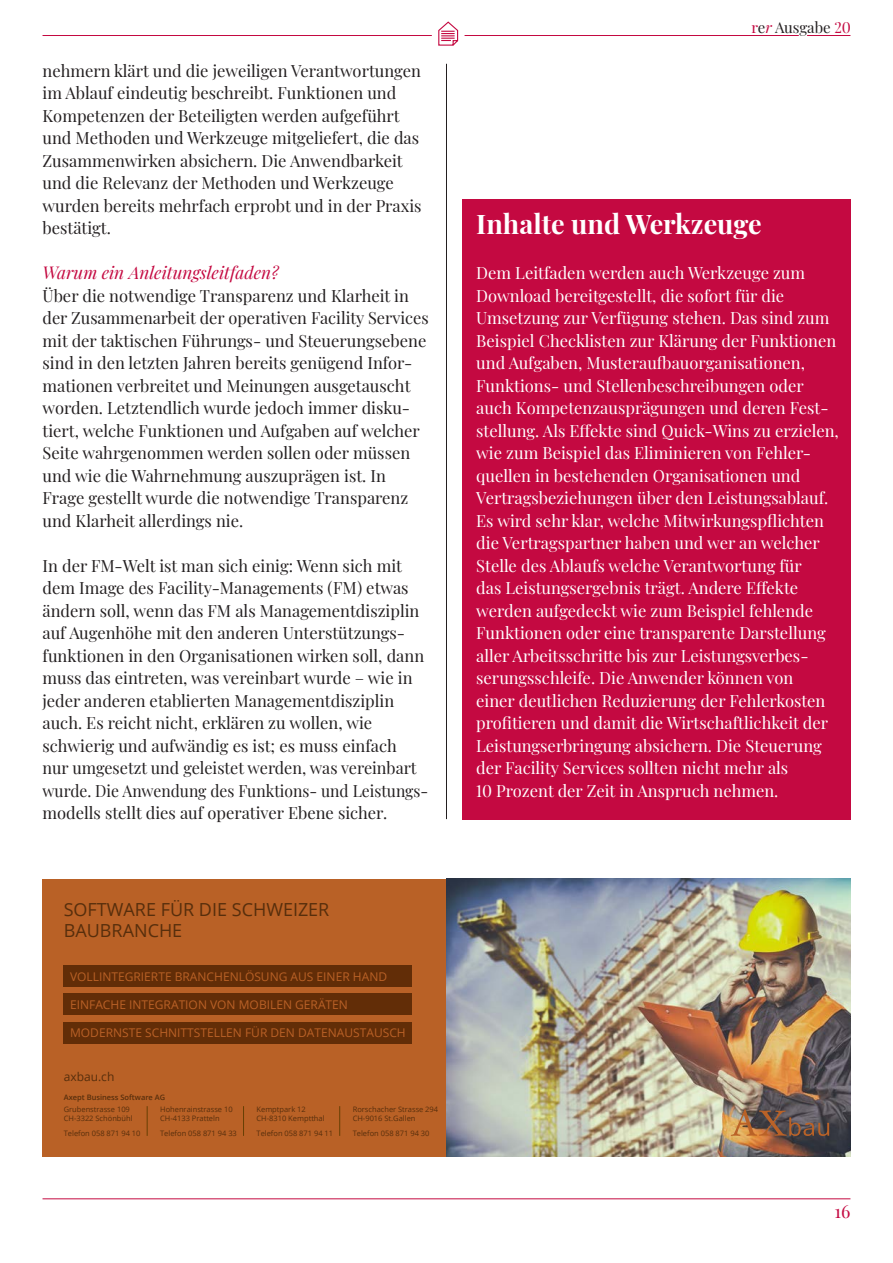
<style>
.page{position:relative;width:893px;height:1263px;background:#fff}
.page>*{position:absolute;margin:0;border:0;box-sizing:border-box;transform-origin:0 0}
.realestate_report{font:700 27px "Playfair Display";color:#fff}
.t1{font:18px/21.6px "Open Sans";color:#572e0c}
.t2{font:18px "Playfair Display";color:#c40941}
.realestate_report-2{font:italic 17.25px "Playfair Display";color:#c40941}
.realestate_report-3{font:16.5px/22.5px "Playfair Display";color:#231f20}
.realestate_report-4{font:16.5px/22.5px "Playfair Display";color:#fff}
.t3{font:15px "Playfair Display";color:#231f20}
.t4{font:12px "Open Sans";color:#ba6127}
.t5{font:12px "Open Sans";color:#b96126}
.t6{font:12px "Open Sans";color:#572e0c}
.t7{font:7.5px/9px "Open Sans";color:#572e0c}
.t8{font:600 7.5px "Open Sans";color:#572e0c}
.s1{color:#c40941}
.s2{font-style:italic;color:#c40941}
</style>
<div class="page">
<hr style="left:446px;top:64px;width:1px;height:755px;background:#231f20">
<div style="left:43px;top:879px;width:403px;height:278px;background:#b96126"></div>
<img style="left:446px;top:879px;width:404px;height:278px">
<svg style="left:731px;top:1109px;width:98px;height:27px;background:#7d5f4d"></svg>
<hr style="left:147px;top:1106px;width:1px;height:30px;background:#673f03">
<hr style="left:243px;top:1106px;width:1px;height:30px;background:#673f03">
<hr style="left:339px;top:1106px;width:1px;height:30px;background:#673f03">
<div style="left:64px;top:966px;width:348px;height:21px;background:#622d07"></div>
<div style="left:64px;top:1022px;width:348px;height:21px;background:#622d07"></div>
<div style="left:64px;top:993px;width:348px;height:22px;background:#622d07"></div>
<div style="left:462px;top:199px;width:389px;height:620px;background:#c40941"></div>
<hr style="left:43px;top:35px;width:756px;height:1px;background:#c40941">
<hr style="left:43px;top:1198px;width:807px;height:1px;background:#c40941">
<hr style="left:807px;top:35px;width:43px;height:1px;background:#c40941">
<svg style="left:432px;top:21px;width:33px;height:25px"></svg>
<p class="realestate_report-3" style="left:43px;top:58px;width:381px">nehmern klärt und die jeweiligen Verantwortungen im Ablauf eindeutig beschreibt. Funktionen und Kompetenzen der Beteiligten werden aufgeführt und Methoden und Werkzeuge mitgeliefert, die das Zusammenwirken absichern. Die Anwendbarkeit und die Relevanz der Methoden und Werkzeuge wurden bereits mehrfach erprobt und in der Praxis bestätigt.</p>
<p class="realestate_report-2" style="left:43px;top:259px;width:238px">Warum ein Anleitungsleitfaden?</p>
<p class="realestate_report-3" style="left:43px;top:283px;width:388px">Über die notwendige Transparenz und Klarheit in der Zusammenarbeit der operativen Facility Services mit der taktischen Führungs- und Steuerungsebene sind in den letzten Jahren bereits genügend Infor&shy;mationen verbreitet und Meinungen ausgetauscht worden. Letztendlich wurde jedoch immer disku&shy;tiert, welche Funktionen und Aufgaben auf welcher Seite wahrgenommen werden sollen oder müssen und wie die Wahrnehmung auszuprägen ist. In Frage gestellt wurde die notwendige Transparenz und Klarheit allerdings nie.</p>
<p class="realestate_report-3" style="left:43px;top:553px;width:387px">In der FM-Welt ist man sich einig: Wenn sich mit dem Image des Facility-Managements (FM) etwas ändern soll, wenn das FM als Managementdisziplin auf Augenhöhe mit den anderen Unterstützungs&shy;funktionen in den Organisationen wirken soll, dann muss das eintreten, was vereinbart wurde – wie in jeder anderen etablierten Managementdisziplin auch. Es reicht nicht, erklären zu wollen, wie schwierig und aufwändig es ist; es muss einfach<br>nur umgesetzt und geleistet werden, was vereinbart wurde. Die Anwendung des Funktions- und Leistungs&shy;modells stellt dies auf operativer Ebene sicher.</p>
<p class="t1" style="left:64px;top:898px;width:267px">SOFTWARE FÜR DIE SCHWEIZER<br>BAUBRANCHE</p>
<p class="t5" style="left:70px;top:968px;width:319px">VOLLINTEGRIERTE BRANCHENLÖSUNG AUS EINER HAND</p>
<p class="t4" style="left:70px;top:996px;width:279px">EINFACHE INTEGRATION VON MOBILEN GERÄTEN</p>
<p class="t4" style="left:70px;top:1025px;width:337px">MODERNSTE SCHNITTSTELLEN FÜR DEN DATENAUSTAUSCH</p>
<p class="t6" style="left:64px;top:1069px;width:52px">axbau.ch</p>
<p class="t8" style="left:64px;top:1092px;width:103px">Axept Business Software AG</p>
<p class="t7" style="left:64px;top:1104px;width:70px">Grubenstrasse 109<br>CH-3322 Schönbühl</p>
<p class="t7" style="left:64px;top:1128px;width:78px">Telefon 058 871 94 10</p>
<p class="t7" style="left:160px;top:1104px;width:74px">Hohenrainstrasse 10<br>CH-4133 Pratteln</p>
<p class="t7" style="left:160px;top:1128px;width:78px">Telefon 058 871 94 33</p>
<p class="t7" style="left:256px;top:1104px;width:70px">Kemptpark 12<br>CH-8310 Kemptthal</p>
<p class="t7" style="left:256px;top:1128px;width:78px">Telefon 058 871 94 11</p>
<p class="t7" style="left:353px;top:1104px;width:87px">Rorschacher Strasse 294<br>CH-9016 St.Gallen</p>
<p class="t7" style="left:353px;top:1128px;width:78px">Telefon 058 871 94 30</p>
<p class="t3" style="left:751px;top:16px;width:101px"><span class="s1">r</span>e<span class="s2">r</span> Ausgabe <span class="s1">20</span></p>
<p class="realestate_report" style="left:476px;top:203px;width:287px">Inhalte und Werkzeuge</p>
<p class="realestate_report-4" style="left:476px;top:260px;width:364px">Dem Leitfaden werden auch Werkzeuge zum Download bereitgestellt, die sofort für die Umsetzung zur Verfügung stehen. Das sind zum Beispiel Checklisten zur Klärung der Funktionen und Aufgaben, Musteraufbauorganisationen, Funktions- und Stellenbeschreibungen oder auch Kompetenzausprägungen und deren Fest&shy;stellung. Als Effekte sind Quick-Wins zu erzielen, wie zum Beispiel das Eliminieren von Fehler&shy;quellen in bestehenden Organisationen und Vertragsbeziehungen über den Leistungsablauf.<br>Es wird sehr klar, welche Mitwirkungspflichten die Vertragspartner haben und wer an welcher Stelle des Ablaufs welche Verantwortung für<br>das Leistungsergebnis trägt. Andere Effekte werden aufgedeckt wie zum Beispiel fehlende Funktionen oder eine transparente Darstellung aller Arbeitsschritte bis zur Leistungsverbes&shy;serungsschleife. Die Anwender können von<br>einer deutlichen Reduzierung der Fehlerkosten profitieren und damit die Wirtschaftlichkeit der Leistungserbringung absichern. Die Steuerung der Facility Services sollten nicht mehr als</p>
<p class="realestate_report-4" style="left:476px;top:778px;width:304px">10 Prozent der Zeit in Anspruch nehmen.</p>
<p class="t2" style="left:834px;top:1197px;width:17px">16</p>
</div>
